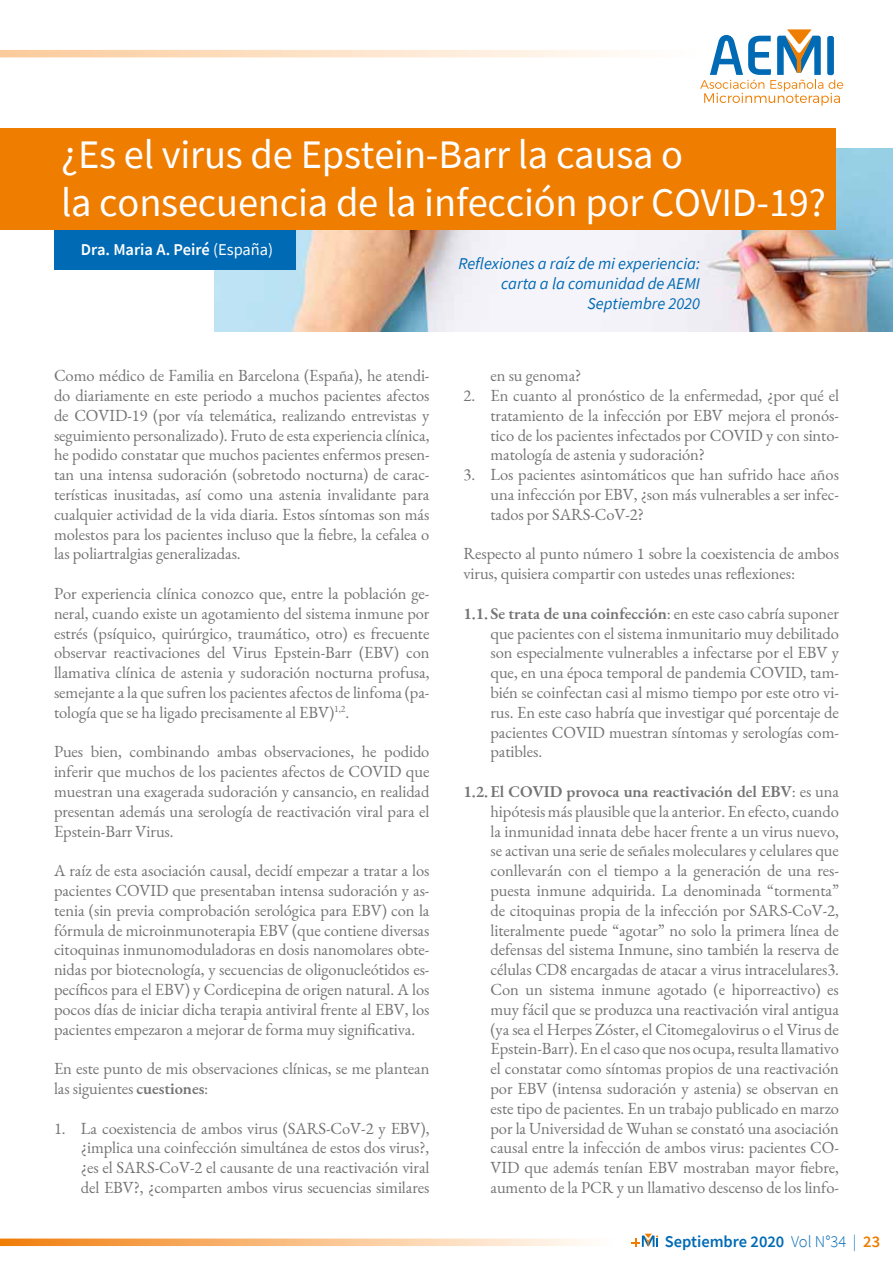
<style>
.page{position:relative;width:893px;height:1263px;background:#fff}
.page>*{position:absolute;margin:0;border:0;box-sizing:border-box;transform-origin:0 0}
.t1{font:40.5px/48.6px "Source Sans Pro";letter-spacing:-.005em;color:#fff}
.t2{font:16.5px/19.8px "EB Garamond";letter-spacing:-.005em;color:#747373;text-align:justify}
.t3{font:italic 16.5px/19.8px "Source Sans Pro";color:#006ab4;text-align:right}
.t4{font:600 16.5px "Source Sans Pro";color:#006ab4}
.t5{font:600 16.5px "Source Sans Pro";color:#fff}
.s1{font-weight:400}
.s2{font-weight:600}
.s3{font-weight:300}
.s4{color:#ef7d00}
</style>
<div class="page">
<svg style="left:700px;top:29px;width:143px;height:77px"></svg>
<div style="left:827px;top:36px;width:7px;height:39px;background:#006ab4;border-radius:2px"></div>
<svg style="left:0;top:50px;width:708px;height:7px"></svg>
<svg style="left:631px;top:1233px;width:27px;height:14px"></svg>
<svg style="left:0;top:1238px;width:588px;height:8px;background:#f9c18b"></svg>
<img style="left:214px;top:148px;width:679px;height:183px">
<div style="left:54px;top:209px;width:241px;height:61px;background:#006ab4"></div>
<div style="left:0;top:128px;width:835px;height:102px;background:#ef7d00"></div>
<h1 class="t1" style="left:61px;top:130px;width:766px">¿Es el virus de Epstein-Barr la causa o<br>la consecuencia de la infección por COVID-19?</h1>
<p class="t3" style="left:458px;top:253px;width:243px">Reflexiones a raíz de mi experiencia: carta a la comunidad de AEMI<br>Septiembre 2020</p>
<p class="t5" style="left:81px;top:239px;width:194px">Dra. Maria A. Peiré <span class="s1">(España)</span></p>
<p class="t2" style="left:54px;top:366px;width:377px">Como médico de Familia en Barcelona (España), he atendi&shy;do diariamente en este periodo a muchos pacientes afectos de COVID-19 (por vía telemática, realizando entrevistas y seguimiento personalizado). Fruto de esta experiencia clínica, he podido constatar que muchos pacientes enfermos presen&shy;tan una intensa sudoración (sobretodo nocturna) de carac&shy;terísticas inusitadas, así como una astenia invalidante para cualquier actividad de la vida diaria. Estos síntomas son más molestos para los pacientes incluso que la fiebre, la cefalea o las poliartralgias generalizadas.</p>
<p class="t2" style="left:54px;top:584px;width:377px">Por experiencia clínica conozco que, entre la población ge&shy;neral, cuando existe un agotamiento del sistema inmune por estrés (psíquico, quirúrgico, traumático, otro) es frecuente observar reactivaciones del Virus Epstein-Barr (EBV) con llamativa clínica de astenia y sudoración nocturna profusa, semejante a la que sufren los pacientes afectos de linfoma (pa&shy;tología que se ha ligado precisamente al EBV)<sup>1,2</sup>.</p>
<p class="t2" style="left:54px;top:742px;width:377px">Pues bien, combinando ambas observaciones, he podido inferir que muchos de los pacientes afectos de COVID que muestran una exagerada sudoración y cansancio, en realidad presentan además una serología de reactivación viral para el Epstein-Barr Virus.</p>
<p class="t2" style="left:54px;top:861px;width:377px">A raíz de esta asociación causal, decidí empezar a tratar a los pacientes COVID que presentaban intensa sudoración y as&shy;tenia (sin previa comprobación serológica para EBV) con la fórmula de microinmunoterapia EBV (que contiene diversas citoquinas inmunomoduladoras en dosis nanomolares obte&shy;nidas por biotecnología, y secuencias de oligonucleótidos es&shy;pecíficos para el EBV) y Cordicepina de origen natural. A los pocos días de iniciar dicha terapia antiviral frente al EBV, los pacientes empezaron a mejorar de forma muy significativa.</p>
<p class="t2" style="left:54px;top:1059px;width:377px">En este punto de mis observaciones clínicas, se me plantean las siguientes <span class="s2">cuestiones</span>:</p>
<p class="t2" style="left:81px;top:1118px;width:350px;text-indent:-27px">1. La coexistencia de ambos virus (SARS-CoV-2 y EBV), ¿implica una coinfección simultánea de estos dos virus?, ¿es el SARS-CoV-2 el causante de una reactivación viral del EBV?, ¿comparten ambos virus secuencias similares</p>
<p class="t2" style="left:490px;top:366px;width:92px">en su genoma?</p>
<p class="t2" style="left:490px;top:386px;width:350px;text-indent:-27px">2. En cuanto al pronóstico de la enfermedad, ¿por qué el tratamiento de la infección por EBV mejora el pronós&shy;tico de los pacientes infectados por COVID y con sinto&shy;matología de astenia y sudoración?</p>
<p class="t2" style="left:490px;top:465px;width:350px;text-indent:-27px">3. Los pacientes asintomáticos que han sufrido hace años una infección por EBV, ¿son más vulnerables a ser infec&shy;tados por SARS-CoV-2?</p>
<p class="t2" style="left:463px;top:544px;width:377px">Respecto al punto número 1 sobre la coexistencia de ambos virus, quisiera compartir con ustedes unas reflexiones:</p>
<p class="t2" style="left:490px;top:603px;width:350px;text-indent:-27px"><span class="s2">1.1. Se trata de una coinfección</span>: en este caso cabría suponer que pacientes con el sistema inmunitario muy debilitado son especialmente vulnerables a infectarse por el EBV y que, en una época temporal de pandemia COVID, tam&shy;bién se coinfectan casi al mismo tiempo por este otro vi&shy;rus. En este caso habría que investigar qué porcentaje de pacientes COVID muestran síntomas y serologías com&shy;patibles.</p>
<p class="t2" style="left:490px;top:782px;width:350px;text-indent:-27px"><span class="s2">1.2.El COVID provoca una reactivación del EBV</span>: es una hipótesis más plausible que la anterior. En efecto, cuando la inmunidad innata debe hacer frente a un virus nuevo, se activan una serie de señales moleculares y celulares que conllevarán con el tiempo a la generación de una res&shy;puesta inmune adquirida. La denominada “tormenta” de citoquinas propia de la infección por SARS-CoV-2, literalmente puede “agotar” no solo la primera línea de defensas del sistema Inmune, sino también la reserva de células CD8 encargadas de atacar a virus intracelulares3.<br>Con un sistema inmune agotado (e hiporreactivo) es muy fácil que se produzca una reactivación viral antigua (ya sea el Herpes Zóster, el Citomegalovirus o el Virus de Epstein-Barr). En el caso que nos ocupa, resulta llamativo el constatar como síntomas propios de una reactivación por EBV (intensa sudoración y astenia) se observan en este tipo de pacientes. En un trabajo publicado en marzo por la Universidad de Wuhan se constató una asociación causal entre la infección de ambos virus: pacientes CO-VID que además tenían EBV mostraban mayor fiebre, aumento de la PCR y un llamativo descenso de los linfo-</p>
<p class="t4" style="left:665px;top:1230px;width:217px">Septiembre 2020 <span class="s3">Vol N°34 |</span> <span class="s4">23</span></p>
</div>
